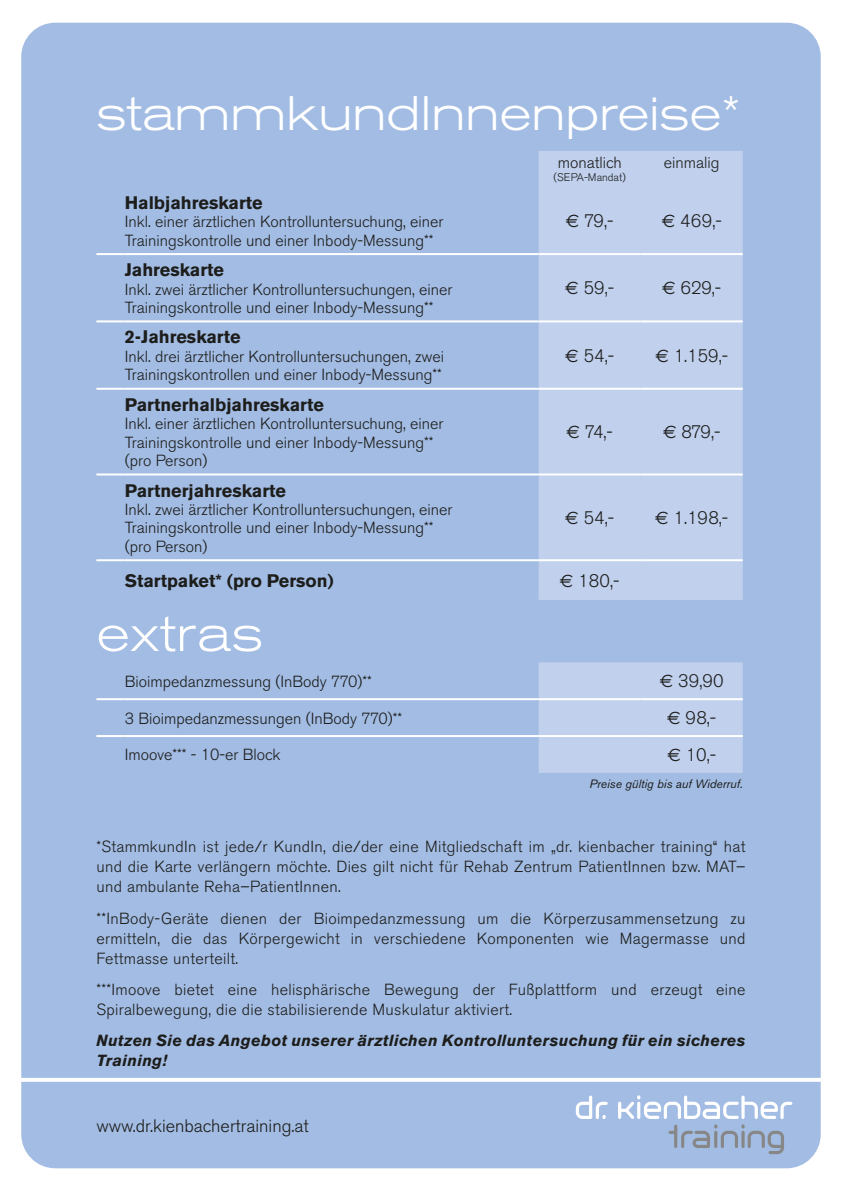
<style>
.page{position:relative;width:842px;height:1191px;background:#fff}
.page>*{position:absolute;margin:0;border:0;box-sizing:border-box;transform-origin:0 0}
.t1{font:300 expanded 50px "Akzidenz Grotesk BE";letter-spacing:.02em;color:#fff}
.t2{font:300 expanded 48px "Akzidenz Grotesk BE";color:#fff}
.t3{font:300 18px "Akzidenz Grotesk BE";color:#1d1d1b}
.t4{font:700 18px "Akzidenz Grotesk BE";color:#1d1d1b}
.t5{font:300 16px/18.4px "Akzidenz Grotesk BE";color:#1d1d1b}
.t6{font:300 16px/20px "Akzidenz Grotesk BE";letter-spacing:.02em;color:#1d1d1b}
.t7{font:italic 700 16px/20px "Akzidenz Grotesk BE";letter-spacing:.02em;color:#1d1d1b}
.t8{font:italic 12px "Akzidenz Grotesk BE";color:#1d1d1b}
.t9{font:300 11px "Akzidenz Grotesk BE";color:#1d1d1b}
.s1{font-family:"Euro Sans";font-weight:400}
</style>
<div class="page">
<div style="left:21px;top:23px;width:800px;height:1145px;background:#a2bce3;border-radius:34px"></div>
<svg style="left:576px;top:1095px;width:32px;height:24px"></svg>
<svg style="left:618px;top:1095px;width:174px;height:59px"></svg>
<svg style="left:21px;top:1077px;width:800px;height:4px;fill:#fff"></svg>
<svg style="left:539px;top:151px;width:204px;height:622px;background:#bdceec"></svg>
<hr style="left:96px;top:253px;width:29px;height:2px;background:#fff">
<hr style="left:125px;top:253px;width:414px;height:2px;background:#fff">
<hr style="left:539px;top:253px;width:102px;height:2px;background:#fff">
<hr style="left:641px;top:253px;width:102px;height:2px;background:#fff">
<hr style="left:96px;top:320px;width:29px;height:2px;background:#fff">
<hr style="left:125px;top:320px;width:414px;height:2px;background:#fff">
<hr style="left:539px;top:320px;width:102px;height:2px;background:#fff">
<hr style="left:641px;top:320px;width:102px;height:2px;background:#fff">
<hr style="left:96px;top:388px;width:29px;height:2px;background:#fff">
<hr style="left:125px;top:388px;width:414px;height:2px;background:#fff">
<hr style="left:539px;top:388px;width:102px;height:2px;background:#fff">
<hr style="left:641px;top:388px;width:102px;height:2px;background:#fff">
<hr style="left:96px;top:473px;width:29px;height:2px;background:#fff">
<hr style="left:125px;top:473px;width:414px;height:2px;background:#fff">
<hr style="left:539px;top:473px;width:102px;height:2px;background:#fff">
<hr style="left:641px;top:473px;width:102px;height:2px;background:#fff">
<hr style="left:96px;top:559px;width:29px;height:2px;background:#fff">
<hr style="left:125px;top:559px;width:414px;height:2px;background:#fff">
<hr style="left:539px;top:559px;width:102px;height:2px;background:#fff">
<hr style="left:641px;top:559px;width:102px;height:2px;background:#fff">
<hr style="left:96px;top:698px;width:29px;height:2px;background:#fff">
<hr style="left:125px;top:698px;width:414px;height:2px;background:#fff">
<hr style="left:539px;top:698px;width:102px;height:2px;background:#fff">
<hr style="left:641px;top:698px;width:102px;height:2px;background:#fff">
<hr style="left:96px;top:735px;width:29px;height:2px;background:#fff">
<hr style="left:125px;top:735px;width:414px;height:2px;background:#fff">
<hr style="left:539px;top:735px;width:102px;height:2px;background:#fff">
<hr style="left:641px;top:735px;width:102px;height:2px;background:#fff">
<h2 class="t2" style="left:96px;top:86px;width:646px">stammkundInnenpreise*</h2>
<p class="t5" style="left:558px;top:154px;width:66px">monatlich</p>
<p class="t9" style="left:553px;top:171px;width:74px">(SEPA-Mandat)</p>
<p class="t5" style="left:664px;top:154px;width:57px">einmalig</p>
<p class="t4" style="left:125px;top:192px;width:139px">Halbjahreskarte</p>
<p class="t5" style="left:125px;top:213px;width:320px">Inkl. einer ärztlichen Kontrolluntersuchung, einer<br>Trainingskontrolle und einer Inbody-Messung**</p>
<p class="t3" style="left:566px;top:211px;width:49px"><span class="s1">€</span> 79,-</p>
<p class="t3" style="left:662px;top:211px;width:61px"><span class="s1">€</span> 469,-</p>
<p class="t4" style="left:125px;top:259px;width:101px">Jahreskarte</p>
<p class="t5" style="left:125px;top:280px;width:329px">Inkl. zwei ärztlicher Kontrolluntersuchungen, einer<br>Trainingskontrolle und einer Inbody-Messung**</p>
<p class="t3" style="left:565px;top:278px;width:50px"><span class="s1">€</span> 59,-</p>
<p class="t3" style="left:662px;top:278px;width:61px"><span class="s1">€</span> 629,-</p>
<p class="t4" style="left:125px;top:327px;width:117px">2-Jahreskarte</p>
<p class="t5" style="left:125px;top:347px;width:321px">Inkl. drei ärztlicher Kontrolluntersuchungen, zwei<br>Trainingskontrollen und einer Inbody-Messung**</p>
<p class="t3" style="left:565px;top:345px;width:50px"><span class="s1">€</span> 54,-</p>
<p class="t3" style="left:655px;top:345px;width:74px"><span class="s1">€</span> 1.159,-</p>
<p class="t4" style="left:125px;top:394px;width:201px">Partnerhalbjahreskarte</p>
<p class="t5" style="left:125px;top:415px;width:320px">Inkl. einer ärztlichen Kontrolluntersuchung, einer<br>Trainingskontrolle und einer Inbody-Messung** (pro Person)</p>
<p class="t3" style="left:566px;top:422px;width:48px"><span class="s1">€</span> 74,-</p>
<p class="t3" style="left:663px;top:422px;width:59px"><span class="s1">€</span> 879,-</p>
<p class="t4" style="left:125px;top:480px;width:163px">Partnerjahreskarte</p>
<p class="t5" style="left:125px;top:500px;width:329px">Inkl. zwei ärztlicher Kontrolluntersuchungen, einer<br>Trainingskontrolle und einer Inbody-Messung** (pro Person)</p>
<p class="t3" style="left:565px;top:508px;width:50px"><span class="s1">€</span> 54,-</p>
<p class="t3" style="left:655px;top:508px;width:75px"><span class="s1">€</span> 1.198,-</p>
<p class="t4" style="left:125px;top:570px;width:211px">Startpaket* (pro Person)</p>
<p class="t3" style="left:560px;top:570px;width:61px"><span class="s1">€</span> 180,-</p>
<h1 class="t1" style="left:96px;top:605px;width:168px">extras</h1>
<p class="t5" style="left:125px;top:672px;width:249px">Bioimpedanzmessung (InBody 770)**</p>
<p class="t3" style="left:660px;top:671px;width:66px"><span class="s1">€</span> 39,90</p>
<p class="t5" style="left:125px;top:709px;width:279px">3 Bioimpedanzmessungen (InBody 770)**</p>
<p class="t3" style="left:667px;top:708px;width:51px"><span class="s1">€</span> 98,-</p>
<p class="t5" style="left:125px;top:746px;width:157px">Imoove*** - 10-er Block</p>
<p class="t3" style="left:667px;top:745px;width:50px"><span class="s1">€</span> 10,-</p>
<p class="t8" style="left:589px;top:776px;width:155px">Preise gültig bis auf Widerruf.</p>
<p class="t5" style="left:96px;top:837px;width:651px;line-height:20px;text-align:justify">*StammkundIn ist jede/r KundIn, die/der eine Mitgliedschaft im „dr. kienbacher training“ hat und die Karte verlängern möchte. Dies gilt nicht für Rehab Zentrum PatientInnen bzw. MAT– und ambulante Reha–PatientInnen.</p>
<p class="t5" style="left:96px;top:908px;width:651px;line-height:20px;text-align:justify">**InBody-Geräte dienen der Bioimpedanzmessung um die Körperzusammensetzung zu ermitteln, die das Körpergewicht in verschiedene Komponenten wie Magermasse und Fettmasse unterteilt.</p>
<p class="t6" style="left:96px;top:979px;width:651px">***Imoove bietet eine helisphärische Bewegung der Fußplattform und erzeugt eine<br>Spiralbewegung, die die stabilisierende Muskulatur aktiviert.</p>
<p class="t7" style="left:96px;top:1030px;width:651px">Nutzen Sie das Angebot unserer ärztlichen Kontrolluntersuchung für ein sicheres<br>Training!</p>
<p class="t3" style="left:96px;top:1115px;width:214px">www.dr.kienbachertraining.at</p>
</div>
